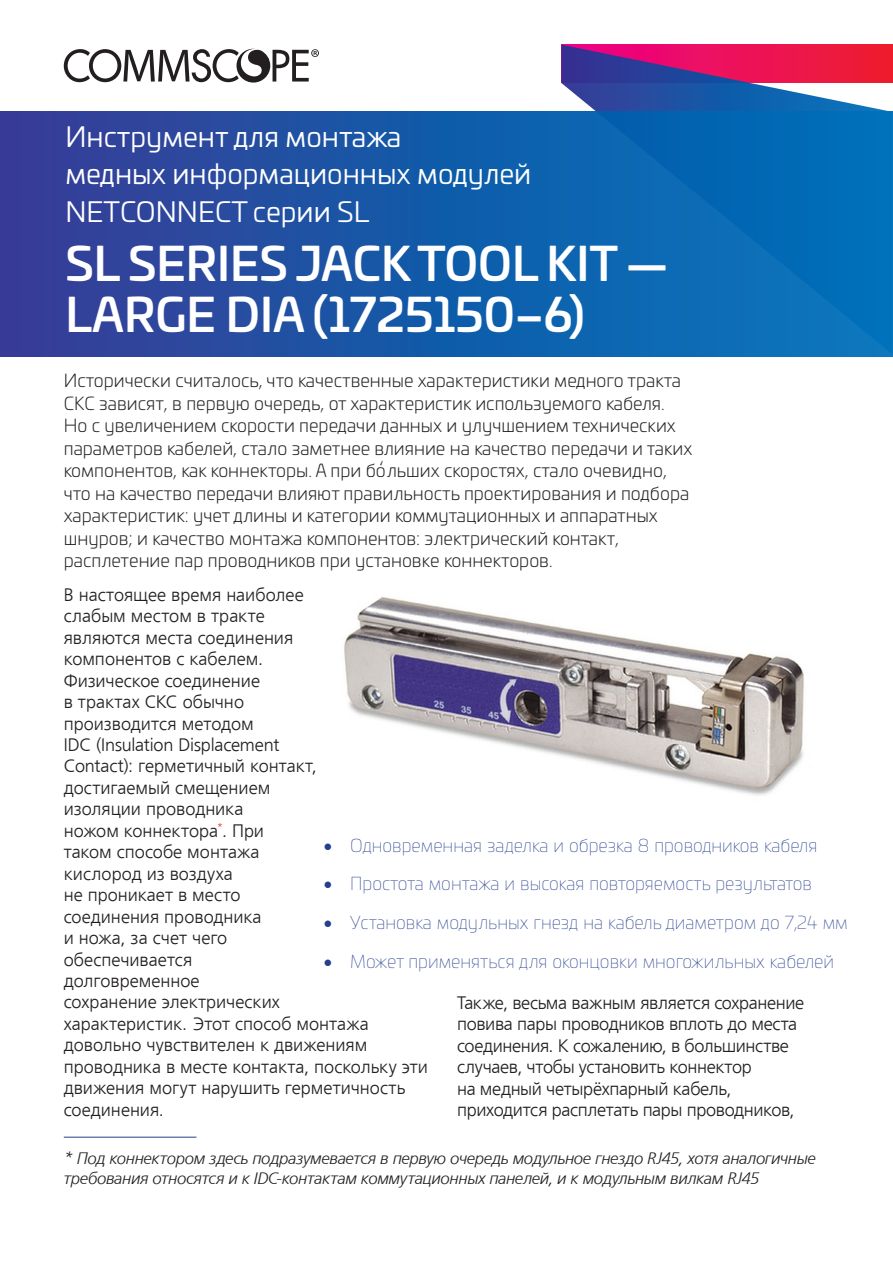
<style>
.page{position:relative;width:893px;height:1263px;background:#fff}
.page>*{position:absolute;margin:0;border:0;box-sizing:border-box;transform-origin:0 0}
.Main_Heading{font:500 46.2px/50.7px "Univia Pro";color:#fff}
.Main_Heading-2{font:27.75px/37.5px "Univia Pro";color:#fff}
.Body_Fritiger{font:300 18px/21.5px "Frutiger Cyrillic 45";letter-spacing:-.005em;color:#231f20}
.Subheading_-_Level_2{font:300 18px/22.5px "Univia Pro";color:#231f20}
.t1{font:100 18px "Univia Pro";color:#253f8e}
.Body_Fritiger-2{font:italic 300 16.5px/19.8px "Frutiger Cyrillic 46";letter-spacing:-.015em;color:#231f20}
</style>
<div class="page">
<svg style="left:561px;top:45px;width:332px;height:66px;background:#8e498b"></svg>
<div style="left:0;top:111px;width:893px;height:245px;background:linear-gradient(to right,#353e97,#0075bc)"></div>
<svg style="left:64px;top:49px;width:255px;height:34px"></svg>
<img style="left:344px;top:596px;width:460px;height:199px">
<hr style="left:64px;top:1137px;width:132px;height:1px;background:#253f8e">
<p class="Main_Heading-2" style="left:65px;top:116px;width:467px">Инструмент для монтажа<br>медных информационных модулей</p>
<p class="Main_Heading-2" style="left:65px;top:191px;width:306px">NETCONNECT серии SL</p>
<p class="Main_Heading" style="left:65px;top:236px;width:604px">SL SERIES JACK TOOL KIT —<br>LARGE DIA (1725150–6)</p>
<p class="Subheading_-_Level_2" style="left:64px;top:368px;width:630px">Исторически считалось, что качественные характеристики медного тракта СКС зависят, в первую очередь, от характеристик используемого кабеля.<br>Но с увеличением скорости передачи данных и улучшением технических параметров кабелей, стало заметнее влияние на качество передачи и таких компонентов, как коннекторы. А при бо‘ льших скоростях, стало очевидно, что на качество передачи влияют правильность проектирования и подбора характеристик: учет длины и категории коммутационных и аппаратных шнуров; и качество монтажа компонентов: электрический контакт, расплетение пар проводников при установке коннекторов.</p>
<p class="Body_Fritiger" style="left:64px;top:584px;width:366px">В настоящее время наиболее<br>слабым местом в тракте<br>являются места соединения<br>компонентов с кабелем.<br>Физическое соединение<br>в трактах СКС обычно<br>производится методом<br>IDC (Insulation Displacement<br>Contact): герметичный контакт,<br>достигаемый смещением<br>изоляции проводника<br>ножом коннектора<sup>*</sup>. При<br>таком способе монтажа<br>кислород из воздуха<br>не проникает в место<br>соединения проводника<br>и ножа, за счет чего<br>обеспечивается<br>долговременное<br>сохранение электрических<br>характеристик. Этот способ монтажа довольно чувствителен к движениям проводника в месте контакта, поскольку эти движения могут нарушить герметичность соединения.</p>
<p class="t1" style="left:324px;top:832px;width:495px">• Одновременная заделка и обрезка 8 проводников кабеля</p>
<p class="t1" style="left:324px;top:871px;width:490px">• Простота монтажа и высокая повторяемость результатов</p>
<p class="t1" style="left:324px;top:910px;width:525px">• Установка модульных гнезд на кабель диаметром до 7,24 мм</p>
<p class="t1" style="left:324px;top:948px;width:512px">• Может применяться для оконцовки многожильных кабелей</p>
<p class="Body_Fritiger" style="left:457px;top:992px;width:349px">Также, весьма важным является сохранение повива пары проводников вплоть до места соединения. К сожалению, в большинстве случаев, чтобы установить коннектор<br>на медный четырёхпарный кабель, приходится расплетать пары проводников,</p>
<p class="Body_Fritiger-2" style="left:64px;top:1149px;width:754px">* Под коннектором здесь подразумевается в первую очередь модульное гнездо RJ45, хотя аналогичные требования относятся и к IDC-контактам коммутационных панелей, и к модульным вилкам RJ45</p>
</div>
